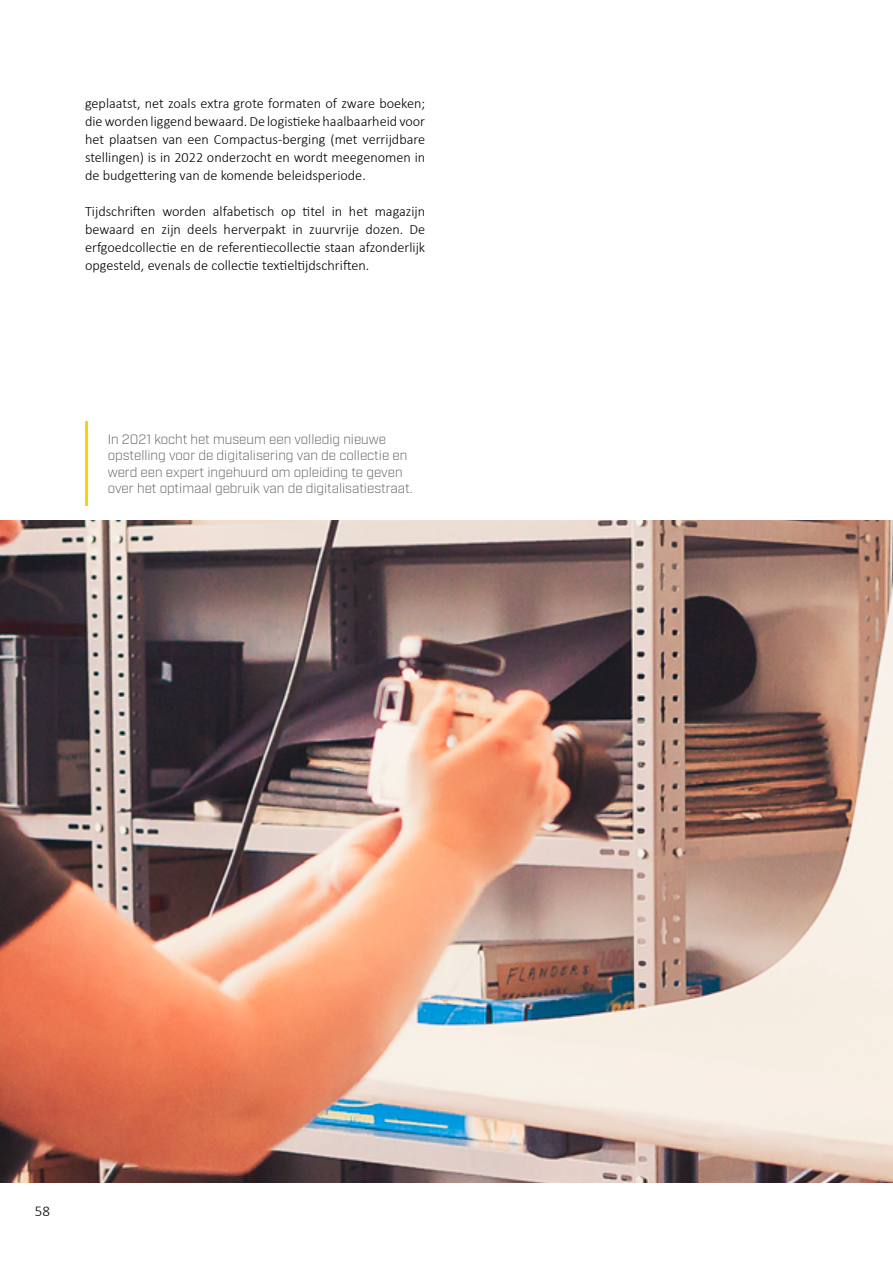
<style>
.page{position:relative;width:893px;height:1263px;background:#fff}
.page>*{position:absolute;margin:0;border:0;box-sizing:border-box;transform-origin:0 0}
.t1{font:300 15px "Calibri";color:#000}
.t2{font:300 14.25px/18px "Calibri";color:#000;text-align:justify}
.t3{font:300 13.5px/16.5px "Industry";color:#575756}
</style>
<div class="page">
<img style="left:0;top:521px;width:893px;height:661px">
<hr style="left:85px;top:421px;width:3px;height:85px;background:#f9d500">
<p class="t2" style="left:85px;top:94px;width:342px">geplaatst, net zoals extra grote formaten of zware boeken; die worden liggend bewaard. De logistieke haalbaarheid voor het plaatsen van een Compactus-berging (met verrijdbare stellingen) is in 2022 onderzocht en wordt meegenomen in de budgettering van de komende beleidsperiode.</p>
<p class="t2" style="left:85px;top:202px;width:342px">Tijdschriften worden alfabetisch op titel in het magazijn bewaard en zijn deels herverpakt in zuurvrije dozen. De erfgoedcollectie en de referentiecollectie staan afzonderlijk opgesteld, evenals de collectie textieltijdschriften.</p>
<p class="t3" style="left:108px;top:431px;width:306px">In 2021 kocht het museum een volledig nieuwe opstelling voor de digitalisering van de collectie en werd een expert ingehuurd om opleiding te geven over het optimaal gebruik van de digitalisatiestraat.</p>
<p class="t1" style="left:35px;top:1201px;width:17px">58</p>
</div>
